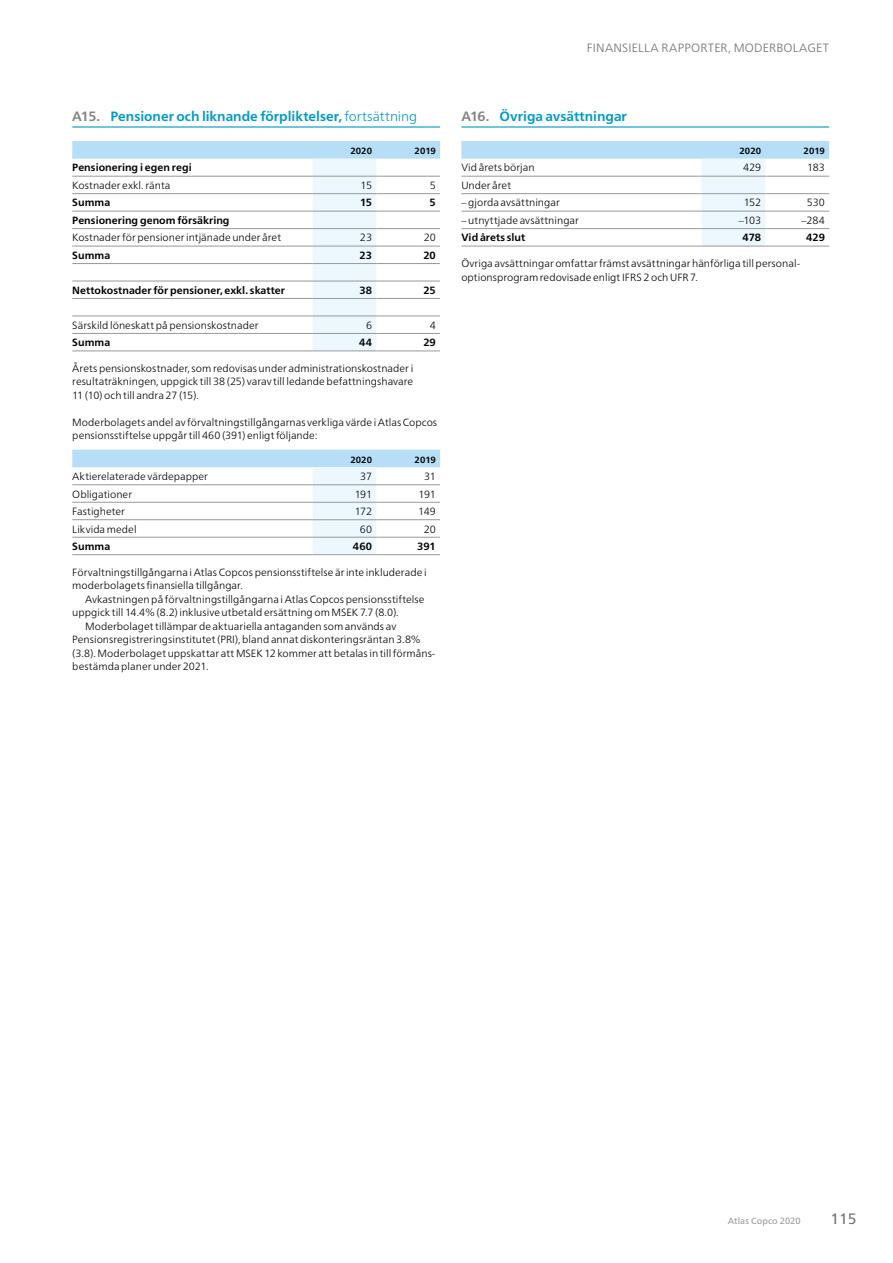
<style>
.page{position:relative;width:893px;height:1263px;background:#fff}
.page>*{position:absolute;margin:0;border:0;box-sizing:border-box;transform-origin:0 0}
.t1{font:15px "Neue Frutiger World";color:#70706f}
.t2{font:700 13.5px "Neue Frutiger World";color:#009ac7}
.t3{font:300 12px "Neue Frutiger World";letter-spacing:.02em;color:#70706f}
.t4{font:300 10.5px/13.5px "Neue Frutiger World";color:#000001}
.t5{font:700 10.5px "Neue Frutiger World";letter-spacing:.005em;color:#000001}
.t6{font:700 9px "Neue Frutiger World";letter-spacing:.01em;color:#000001}
.t7{font:9px "Neue Frutiger World";letter-spacing:.01em;color:#999}
.s1{color:#858584}
.s2{font-weight:300}
</style>
<div class="page">
<hr style="left:72px;top:126px;width:39px;height:2px;background:#009ac7">
<hr style="left:111px;top:126px;width:329px;height:2px;background:#009ac7">
<svg style="left:72px;top:141px;width:368px;height:210px"></svg>
<hr style="left:72px;top:176px;width:241px;height:1px;background:#999">
<hr style="left:313px;top:176px;width:63px;height:1px;background:#999">
<hr style="left:376px;top:176px;width:64px;height:1px;background:#999">
<hr style="left:72px;top:193px;width:241px;height:1px;background:#999">
<hr style="left:313px;top:193px;width:63px;height:1px;background:#999">
<hr style="left:376px;top:193px;width:64px;height:1px;background:#999">
<hr style="left:72px;top:211px;width:241px;height:1px;background:#999">
<hr style="left:313px;top:211px;width:63px;height:1px;background:#999">
<hr style="left:376px;top:211px;width:64px;height:1px;background:#999">
<hr style="left:72px;top:228px;width:241px;height:1px;background:#999">
<hr style="left:313px;top:228px;width:63px;height:1px;background:#999">
<hr style="left:376px;top:228px;width:64px;height:1px;background:#999">
<hr style="left:72px;top:246px;width:241px;height:1px;background:#999">
<hr style="left:313px;top:246px;width:63px;height:1px;background:#999">
<hr style="left:376px;top:246px;width:64px;height:1px;background:#999">
<hr style="left:72px;top:263px;width:241px;height:1px;background:#999">
<hr style="left:313px;top:263px;width:63px;height:1px;background:#999">
<hr style="left:376px;top:263px;width:64px;height:1px;background:#999">
<hr style="left:72px;top:281px;width:241px;height:1px;background:#999">
<hr style="left:313px;top:281px;width:63px;height:1px;background:#999">
<hr style="left:376px;top:281px;width:64px;height:1px;background:#999">
<hr style="left:72px;top:298px;width:241px;height:1px;background:#999">
<hr style="left:313px;top:298px;width:63px;height:1px;background:#999">
<hr style="left:376px;top:298px;width:64px;height:1px;background:#999">
<hr style="left:72px;top:316px;width:241px;height:1px;background:#999">
<hr style="left:313px;top:316px;width:63px;height:1px;background:#999">
<hr style="left:376px;top:316px;width:64px;height:1px;background:#999">
<hr style="left:72px;top:333px;width:241px;height:1px;background:#999">
<hr style="left:313px;top:333px;width:63px;height:1px;background:#999">
<hr style="left:376px;top:333px;width:64px;height:1px;background:#999">
<hr style="left:72px;top:351px;width:241px;height:1px;background:#999">
<hr style="left:313px;top:351px;width:63px;height:1px;background:#999">
<hr style="left:376px;top:351px;width:64px;height:1px;background:#999">
<svg style="left:72px;top:450px;width:368px;height:104px"></svg>
<hr style="left:72px;top:484px;width:241px;height:1px;background:#999">
<hr style="left:313px;top:484px;width:63px;height:1px;background:#999">
<hr style="left:376px;top:484px;width:64px;height:1px;background:#999">
<hr style="left:72px;top:502px;width:241px;height:1px;background:#999">
<hr style="left:313px;top:502px;width:63px;height:1px;background:#999">
<hr style="left:376px;top:502px;width:64px;height:1px;background:#999">
<hr style="left:72px;top:519px;width:241px;height:1px;background:#999">
<hr style="left:313px;top:519px;width:63px;height:1px;background:#999">
<hr style="left:376px;top:519px;width:64px;height:1px;background:#999">
<hr style="left:72px;top:537px;width:241px;height:1px;background:#999">
<hr style="left:313px;top:537px;width:63px;height:1px;background:#999">
<hr style="left:376px;top:537px;width:64px;height:1px;background:#999">
<hr style="left:72px;top:554px;width:241px;height:1px;background:#999">
<hr style="left:313px;top:554px;width:63px;height:1px;background:#999">
<hr style="left:376px;top:554px;width:64px;height:1px;background:#999">
<hr style="left:461px;top:126px;width:39px;height:2px;background:#009ac7">
<hr style="left:500px;top:126px;width:329px;height:2px;background:#009ac7">
<svg style="left:461px;top:141px;width:368px;height:105px"></svg>
<hr style="left:461px;top:176px;width:241px;height:1px;background:#999">
<hr style="left:702px;top:176px;width:63px;height:1px;background:#999">
<hr style="left:765px;top:176px;width:64px;height:1px;background:#999">
<hr style="left:461px;top:193px;width:241px;height:1px;background:#999">
<hr style="left:702px;top:193px;width:63px;height:1px;background:#999">
<hr style="left:765px;top:193px;width:64px;height:1px;background:#999">
<hr style="left:461px;top:211px;width:241px;height:1px;background:#999">
<hr style="left:702px;top:211px;width:63px;height:1px;background:#999">
<hr style="left:765px;top:211px;width:64px;height:1px;background:#999">
<hr style="left:461px;top:228px;width:241px;height:1px;background:#999">
<hr style="left:702px;top:228px;width:63px;height:1px;background:#999">
<hr style="left:765px;top:228px;width:64px;height:1px;background:#999">
<hr style="left:461px;top:246px;width:241px;height:1px;background:#999">
<hr style="left:702px;top:246px;width:63px;height:1px;background:#999">
<hr style="left:765px;top:246px;width:64px;height:1px;background:#999">
<p class="t2" style="left:72px;top:104px;width:346px"><span class="s1">A15.</span> Pensioner och liknande förpliktelser, <span class="s2">fortsättning</span></p>
<p class="t6" style="left:350px;top:143px;width:23px">2020</p>
<p class="t6" style="left:415px;top:143px;width:23px">2019</p>
<p class="t5" style="left:72px;top:159px;width:121px">Pensionering i egen regi</p>
<p class="t4" style="left:72px;top:179px;width:100px">Kostnader exkl. ränta</p>
<p class="t4" style="left:361px;top:179px;width:13px">15</p>
<p class="t4" style="left:430px;top:179px;width:8px">5</p>
<p class="t5" style="left:72px;top:194px;width:39px">Summa</p>
<p class="t5" style="left:360px;top:194px;width:14px">15</p>
<p class="t5" style="left:430px;top:194px;width:8px">5</p>
<p class="t5" style="left:72px;top:211px;width:159px">Pensionering genom försäkring</p>
<p class="t4" style="left:72px;top:231px;width:210px">Kostnader för pensioner intjänade under året</p>
<p class="t4" style="left:360px;top:231px;width:14px">23</p>
<p class="t4" style="left:424px;top:231px;width:14px">20</p>
<p class="t5" style="left:72px;top:246px;width:39px">Summa</p>
<p class="t5" style="left:360px;top:246px;width:14px">23</p>
<p class="t5" style="left:423px;top:246px;width:14px">20</p>
<p class="t5" style="left:72px;top:281px;width:214px">Nettokostnader för pensioner, exkl. skatter</p>
<p class="t5" style="left:359px;top:281px;width:14px">38</p>
<p class="t5" style="left:423px;top:281px;width:14px">25</p>
<p class="t4" style="left:72px;top:318px;width:188px">Särskild löneskatt på pensionskostnader</p>
<p class="t4" style="left:366px;top:318px;width:8px">6</p>
<p class="t4" style="left:430px;top:318px;width:8px">4</p>
<p class="t5" style="left:72px;top:333px;width:39px">Summa</p>
<p class="t5" style="left:359px;top:333px;width:14px">44</p>
<p class="t5" style="left:423px;top:333px;width:14px">29</p>
<p class="t4" style="left:72px;top:361px;width:342px;text-align:justify">Årets pensionskostnader, som redovisas under administrationskostnader i resultaträkningen, uppgick till 38 (25) varav till ledande befattningshavare 11 (10) och till andra 27 (15).</p>
<p class="t4" style="left:72px;top:415px;width:366px">Moderbolagets andel av förvaltningstillgångarnas verkliga värde i Atlas Copcos pensionsstiftelse uppgår till 460 (391) enligt följande:</p>
<p class="t6" style="left:350px;top:452px;width:23px">2020</p>
<p class="t6" style="left:415px;top:452px;width:23px">2019</p>
<p class="t4" style="left:72px;top:470px;width:137px">Aktierelaterade värdepapper</p>
<p class="t4" style="left:360px;top:470px;width:13px">37</p>
<p class="t4" style="left:424px;top:470px;width:13px">31</p>
<p class="t4" style="left:72px;top:487px;width:61px">Obligationer</p>
<p class="t4" style="left:355px;top:487px;width:19px">191</p>
<p class="t4" style="left:419px;top:487px;width:19px">191</p>
<p class="t4" style="left:72px;top:505px;width:54px">Fastigheter</p>
<p class="t4" style="left:355px;top:505px;width:19px">172</p>
<p class="t4" style="left:418px;top:505px;width:19px">149</p>
<p class="t4" style="left:72px;top:522px;width:66px">Likvida medel</p>
<p class="t4" style="left:360px;top:522px;width:14px">60</p>
<p class="t4" style="left:424px;top:522px;width:14px">20</p>
<p class="t5" style="left:72px;top:537px;width:39px">Summa</p>
<p class="t5" style="left:353px;top:537px;width:21px">460</p>
<p class="t5" style="left:417px;top:537px;width:20px">391</p>
<p class="t4" style="left:72px;top:565px;width:356px">Förvaltningstillgångarna i Atlas Copcos pensionsstiftelse är inte inkluderade i moderbolagets finansiella tillgångar.</p>
<p class="t4" style="left:85px;top:592px;width:341px">Avkastningen på förvaltningstillgångarna i Atlas Copcos pensionsstiftelse</p>
<p class="t4" style="left:72px;top:606px;width:328px">uppgick till 14.4% (8.2) inklusive utbetald ersättning om MSEK 7.7 (8.0).</p>
<p class="t4" style="left:85px;top:619px;width:313px">Moderbolaget tillämpar de aktuariella antaganden som används av</p>
<p class="t4" style="left:72px;top:633px;width:350px">Pensionsregistreringsinstitutet (PRI), bland annat diskonteringsräntan 3.8%</p>
<p class="t4" style="left:72px;top:646px;width:364px">(3.8). Moderbolaget uppskattar att MSEK 12 kommer att betalas in till förmåns-</p>
<p class="t4" style="left:72px;top:660px;width:138px">bestämda planer under 2021.</p>
<p class="t3" style="left:587px;top:38px;width:244px">FINANSIELLA RAPPORTER, MODERBOLAGET</p>
<p class="t2" style="left:461px;top:104px;width:167px"><span class="s1">A16.</span> Övriga avsättningar</p>
<p class="t6" style="left:739px;top:143px;width:23px">2020</p>
<p class="t6" style="left:804px;top:143px;width:23px">2019</p>
<p class="t4" style="left:461px;top:161px;width:75px">Vid årets början</p>
<p class="t4" style="left:743px;top:161px;width:19px">429</p>
<p class="t4" style="left:807px;top:161px;width:19px">183</p>
<p class="t4" style="left:461px;top:179px;width:51px">Under året</p>
<p class="t4" style="left:461px;top:196px;width:100px">– gjorda avsättningar</p>
<p class="t4" style="left:744px;top:196px;width:19px">152</p>
<p class="t4" style="left:807px;top:196px;width:20px">530</p>
<p class="t4" style="left:461px;top:214px;width:119px">– utnyttjade avsättningar</p>
<p class="t4" style="left:739px;top:214px;width:24px">–103</p>
<p class="t4" style="left:801px;top:214px;width:25px">–284</p>
<p class="t5" style="left:461px;top:228px;width:65px">Vid årets slut</p>
<p class="t5" style="left:743px;top:228px;width:20px">478</p>
<p class="t5" style="left:806px;top:228px;width:20px">429</p>
<p class="t4" style="left:461px;top:257px;width:339px">Övriga avsättningar omfattar främst avsättningar hänförliga till personal&shy;optionsprogram redovisade enligt IFRS 2 och UFR 7.</p>
<p class="t7" style="left:728px;top:1213px;width:75px">Atlas Copco 2020</p>
<h1 class="t1" style="left:830px;top:1206px;width:28px">115</h1>
</div>
